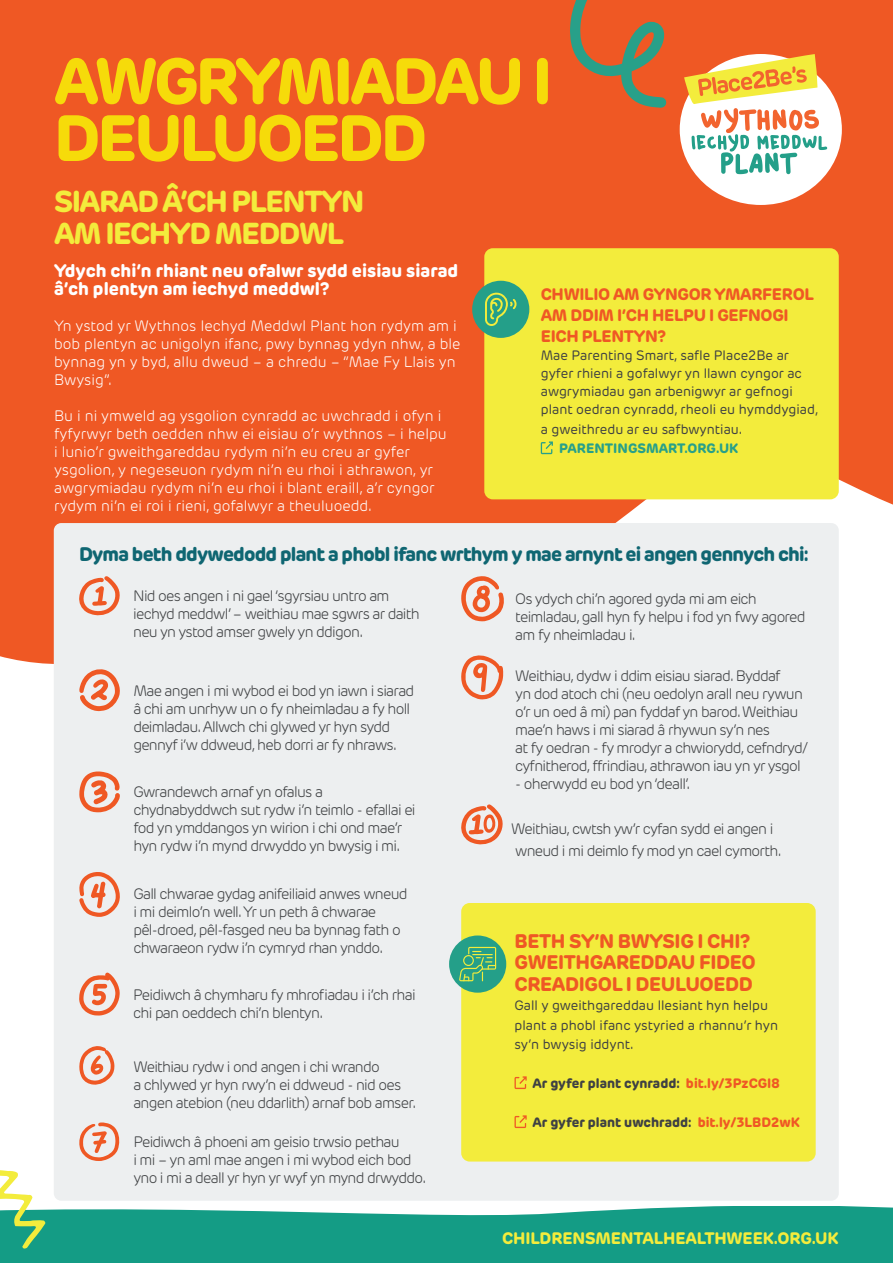
<style>
.page{position:relative;width:893px;height:1263px;background:#fff}
.page>*{position:absolute;margin:0;border:0;box-sizing:border-box;transform-origin:0 0}
.t1{font:800 64.5px/57px "New Rubrik";letter-spacing:-.05em;color:#f6db0a}
.t2{font:800 30px/31.5px "New Rubrik";letter-spacing:-.05em;color:#f3ec3c}
.t3{font:800 19.5px "New Rubrik";letter-spacing:-.04em;color:#0f6672}
.t4{font:800 19.5px/21px "New Rubrik";letter-spacing:-.02em;color:#ef5824}
.t5{font:800 18px/18px "New Rubrik";color:#fff}
.t6{font:800 16.5px/21px "New Rubrik";letter-spacing:-.02em;color:#ef5824}
.t7{font:800 16.5px "New Rubrik";letter-spacing:-.01em;color:#f3ec3c}
.t8{font:300 15px/18px "New Rubrik";letter-spacing:-.05em;color:#3f4143}
.t9{font:300 15px/18px "New Rubrik";color:#fff}
.t10{font:13.5px/18px "New Rubrik";color:#3f4143}
.t11{font:800 13.5px "New Rubrik";color:#3f4143}
.s1{font-weight:800;color:#28a089}
.s2{color:#ef5824}
</style>
<div class="page">
<div style="left:0;top:0;width:893px;height:664px;background:#ef5824"></div>
<div style="left:0;top:0;width:156px;height:279px;background:#ef5824"></div>
<div style="left:54px;top:523px;width:785px;height:678px;background:#edeff0;border-radius:7px"></div>
<svg style="left:0;top:1206px;width:893px;height:57px;background:#25a38e"></svg>
<svg style="left:79px;top:576px;width:41px;height:40px"></svg>
<svg style="left:569px;top:0;width:100px;height:109px;background:#bb6a3d"></svg>
<svg style="left:79px;top:669px;width:41px;height:42px"></svg>
<svg style="left:79px;top:771px;width:41px;height:41px"></svg>
<svg style="left:79px;top:872px;width:41px;height:45px"></svg>
<svg style="left:79px;top:972px;width:41px;height:43px"></svg>
<svg style="left:79px;top:1046px;width:36px;height:39px"></svg>
<svg style="left:79px;top:1122px;width:41px;height:39px"></svg>
<svg style="left:461px;top:576px;width:43px;height:45px"></svg>
<svg style="left:461px;top:655px;width:42px;height:45px"></svg>
<svg style="left:461px;top:804px;width:42px;height:41px"></svg>
<div style="left:484px;top:248px;width:355px;height:251px;background:#f3ec3c;border-radius:9px"></div>
<svg style="left:541px;top:441px;width:12px;height:13px"></svg>
<div style="left:472px;top:281px;width:57px;height:57px;background:#249f89;border-radius:50%"></div>
<svg style="left:0;top:1170px;width:45px;height:79px"></svg>
<div style="left:461px;top:903px;width:355px;height:258px;background:#f3ec3c;border-radius:9px"></div>
<svg style="left:514px;top:1076px;width:13px;height:13px"></svg>
<svg style="left:514px;top:1115px;width:13px;height:13px"></svg>
<div style="left:449px;top:935px;width:57px;height:58px;background:#249f89;border-radius:50%"></div>
<svg style="left:459px;top:947px;width:37px;height:34px"></svg>
<svg style="left:485px;top:293px;width:32px;height:33px"></svg>
<div style="left:680px;top:54px;width:162px;height:151px;background:#fff;border-radius:50%"></div>
<svg style="left:684px;top:54px;width:143px;height:120px"></svg>
<p class="t1" style="left:54px;top:53px;width:500px">AWGRYMIADAU I<br>DEULUOEDD</p>
<p class="t2" style="left:54px;top:186px;width:312px">SIARAD Â’CH PLENTYN<br>AM IECHYD MEDDWL</p>
<p class="t5" style="left:54px;top:261px;width:406px">Ydych chi’n rhiant neu ofalwr sydd eisiau siarad â’ch plentyn am iechyd meddwl?</p>
<p class="t9" style="left:54px;top:316px;width:408px">Yn ystod yr Wythnos Iechyd Meddwl Plant hon rydym am i bob plentyn ac unigolyn ifanc, pwy bynnag ydyn nhw, a ble bynnag yn y byd, allu dweud – a chredu – “Mae Fy Llais yn Bwysig”.</p>
<p class="t9" style="left:54px;top:406px;width:394px">Bu i ni ymweld ag ysgolion cynradd ac uwchradd i ofyn i fyfyrwyr beth oedden nhw ei eisiau o’r wythnos – i helpu i lunio’r gweithgareddau rydym ni’n eu creu ar gyfer ysgolion, y negeseuon rydym ni’n eu rhoi i athrawon, yr awgrymiadau rydym ni’n eu rhoi i blant eraill, a’r cyngor rydym ni’n ei roi i rieni, gofalwyr a theuluoedd.</p>
<p class="t3" style="left:79px;top:542px;width:731px">Dyma beth ddywedodd plant a phobl ifanc wrthym y mae arnynt ei angen gennych chi:</p>
<p class="t6" style="left:541px;top:284px;width:275px">CHWILIO AM GYNGOR YMARFEROL<br>AM DDIM I’CH HELPU I GEFNOGI<br>EICH PLENTYN?</p>
<p class="t10" style="left:541px;top:346px;width:279px">Mae Parenting Smart, safle Place2Be ar gyfer rhieni a gofalwyr yn llawn cyngor ac awgrymiadau gan arbenigwyr ar gefnogi plant oedran cynradd, rheoli eu hymddygiad,</p>
<p class="t10" style="left:541px;top:419px;width:203px;line-height:19.5px;text-align:right">a gweithredu ar eu safbwyntiau.<br><span class="s1">PARENTINGSMART.ORG.UK</span></p>
<p class="t8" style="left:133px;top:587px;width:288px">Nid oes angen i ni gael ‘sgyrsiau untro am iechyd meddwl’ – weithiau mae sgwrs ar daith neu yn ystod amser gwely yn ddigon.</p>
<p class="t8" style="left:133px;top:682px;width:283px">Mae angen i mi wybod ei bod yn iawn i siarad â chi am unrhyw un o fy nheimladau a fy holl deimladau. Allwch chi glywed yr hyn sydd gennyf i’w ddweud, heb dorri ar fy nhraws.</p>
<p class="t8" style="left:133px;top:783px;width:284px">Gwrandewch arnaf yn ofalus a chydnabyddwch sut rydw i’n teimlo - efallai ei fod yn ymddangos yn wirion i chi ond mae’r hyn rydw i’n mynd drwyddo yn bwysig i mi.</p>
<p class="t8" style="left:133px;top:884px;width:276px">Gall chwarae gydag anifeiliaid anwes wneud i mi deimlo’n well. Yr un peth â chwarae pêl-droed, pêl-fasged neu ba bynnag fath o chwaraeon rydw i’n cymryd rhan ynddo.</p>
<p class="t8" style="left:133px;top:985px;width:284px">Peidiwch â chymharu fy mhrofiadau i i’ch rhai chi pan oeddech chi’n blentyn.</p>
<p class="t8" style="left:133px;top:1057px;width:284px">Weithiau rydw i ond angen i chi wrando<br>a chlywed yr hyn rwy’n ei ddweud - nid oes angen atebion (neu ddarlith) arnaf bob amser.</p>
<p class="t8" style="left:133px;top:1133px;width:294px">Peidiwch â phoeni am geisio trwsio pethau<br>i mi – yn aml mae angen i mi wybod eich bod yno i mi a deall yr hyn yr wyf yn mynd drwyddo.</p>
<p class="t8" style="left:515px;top:590px;width:292px">Os ydych chi’n agored gyda mi am eich teimladau, gall hyn fy helpu i fod yn fwy agored am fy nheimladau i.</p>
<p class="t8" style="left:515px;top:667px;width:295px">Weithiau, dydw i ddim eisiau siarad. Byddaf<br>yn dod atoch chi (neu oedolyn arall neu rywun o’r un oed â mi) pan fyddaf yn barod. Weithiau mae’n haws i mi siarad â rhywun sy’n nes<br>at fy oedran - fy mrodyr a chwiorydd, cefndryd/ cyfnitherod, ffrindiau, athrawon iau yn yr ysgol</p>
<p class="t8" style="left:515px;top:775px;width:176px">- oherwydd eu bod yn ‘deall’.</p>
<p class="t8" style="left:511px;top:818px;width:272px;line-height:21.6px">Weithiau, cwtsh yw’r cyfan sydd ei angen i wneud i mi deimlo fy mod yn cael cymorth.</p>
<p class="t4" style="left:514px;top:931px;width:243px">BETH SY’N BWYSIG I CHI?<br>GWEITHGAREDDAU FIDEO<br>CREADIGOL I DEULUOEDD</p>
<p class="t10" style="left:514px;top:995px;width:265px;line-height:19.5px">Gall y gweithgareddau llesiant hyn helpu plant a phobl ifanc ystyried a rhannu’r hyn sy’n bwysig iddynt.</p>
<p class="t11" style="left:533px;top:1075px;width:249px">Ar gyfer plant cynradd: <span class="s2">bit.ly/3PzCGI8</span></p>
<p class="t11" style="left:533px;top:1114px;width:269px">Ar gyfer plant uwchradd: <span class="s2">bit.ly/3LBD2wK</span></p>
<p class="t7" style="left:502px;top:1227px;width:338px">CHILDRENSMENTALHEALTHWEEK.ORG.UK</p>
</div>
